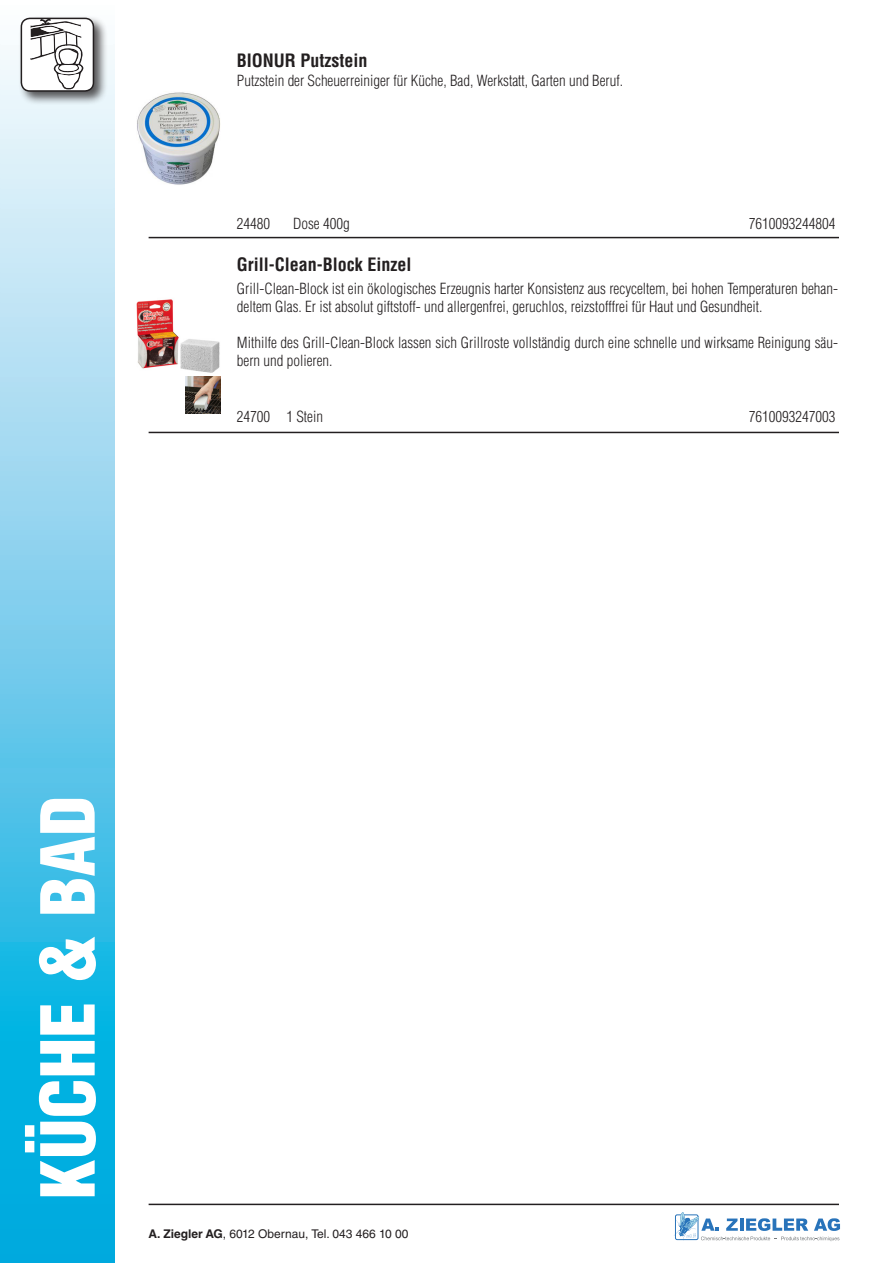
<style>
.page{position:relative;width:893px;height:1263px;background:#fff}
.page>*{position:absolute;margin:0;border:0;box-sizing:border-box;transform-origin:0 0}
.t1{font:900 condensed 72.6px "Helvetica LT Std";color:#fff}
.t2{font:700 condensed 18px "Helvetica LT Std";color:#231f20}
.t3{font:300 condensed 15px/18px "Helvetica LT Std";color:#231f20}
.t4{font:12px "Helvetica LT Std";color:#231f20}
.s1{font-weight:700}
</style>
<div class="page">
<img style="left:137px;top:92px;width:83px;height:93px">
<img style="left:136px;top:299px;width:84px;height:74px">
<img style="left:186px;top:377px;width:34px;height:37px">
<svg style="left:3px;top:50px;width:109px;height:1210px;background:#6acbeb"></svg>
<div style="left:0;top:0;width:115px;height:1263px;border:2px solid #fff"></div>
<div style="left:18px;top:15px;width:91px;height:91px;background:#231f20;opacity:.75"></div>
<div style="left:21px;top:18px;width:72px;height:73px;background:#fff;border-radius:9px"></div>
<svg style="left:30px;top:21px;width:54px;height:68px"></svg>
<div style="left:21px;top:18px;width:73px;height:74px;border:2px solid #231f20;border-radius:9px"></div>
<svg style="left:674px;top:1212px;width:166px;height:29px"></svg>
<hr style="left:149px;top:1203px;width:690px;height:2px;background:#231f20">
<hr style="left:149px;top:237px;width:690px;height:1px;background:#231f20">
<hr style="left:149px;top:432px;width:690px;height:1px;background:#231f20">
<p class="t2" style="left:237px;top:49px;width:132px">BIONUR Putzstein</p>
<p class="t3" style="left:237px;top:72px;width:388px">Putzstein der Scheuerreiniger für Küche, Bad, Werkstatt, Garten und Beruf.</p>
<p class="t3" style="left:237px;top:214px;width:35px">24480</p>
<p class="t3" style="left:293px;top:214px;width:58px">Dose 400g</p>
<p class="t3" style="left:749px;top:214px;width:88px">7610093244804</p>
<p class="t2" style="left:237px;top:253px;width:176px">Grill-Clean-Block Einzel</p>
<p class="t3" style="left:237px;top:280px;width:603px">Grill-Clean-Block ist ein ökologisches Erzeugnis harter Konsistenz aus recyceltem, bei hohen Temperaturen behan&shy;deltem Glas. Er ist absolut giftstoff- und allergenfrei, geruchlos, reizstofffrei für Haut und Gesundheit.</p>
<p class="t3" style="left:237px;top:334px;width:603px">Mithilfe des Grill-Clean-Block lassen sich Grillroste vollständig durch eine schnelle und wirksame Reinigung säu&shy;bern und polieren.</p>
<p class="t3" style="left:237px;top:407px;width:88px">24700 1 Stein</p>
<p class="t3" style="left:749px;top:407px;width:88px">7610093247003</p>
<p class="t1" style="left:22px;top:1199px;width:405px;rotate:-90deg">KÜCHE &amp; BAD</p>
<p class="t4" style="left:149px;top:1227px;width:261px"><span class="s1">A. Ziegler AG</span>, 6012 Obernau, Tel. 043 466 10 00</p>
</div>
